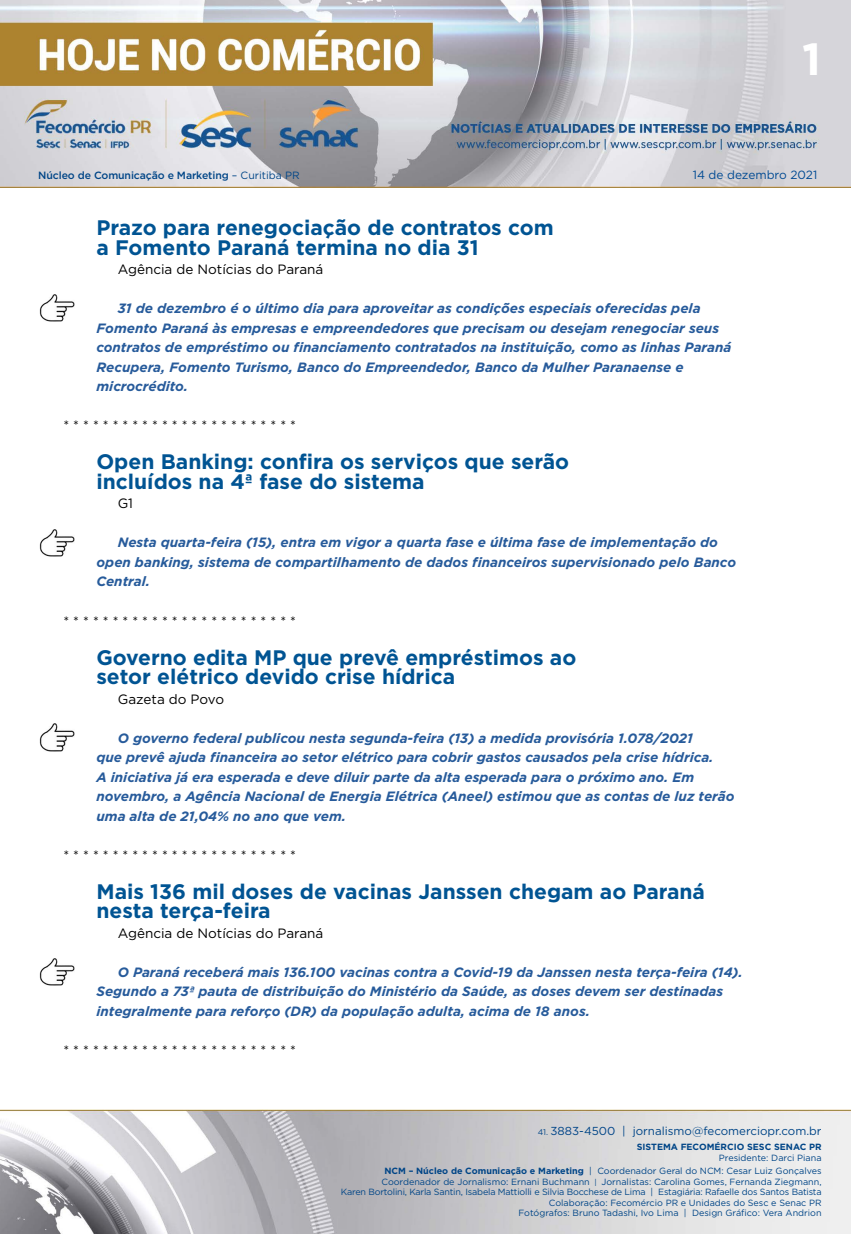
<style>
.page{position:relative;width:851px;height:1234px;background:#fff}
.page>*{position:absolute;margin:0;border:0;box-sizing:border-box;transform-origin:0 0}
.t1{font:700 45px "Gotham";color:#fff}
.t2{font:700 21px/19.5px "Gotham";color:#005493}
.t3{font:italic 700 13.5px/19.5px "Gotham";color:#275b9b}
.t4{font:13.5px "Gotham";color:#000}
.t5{font:11.85px "Gotham";color:#004a93}
.t6{font:11.55px "Gotham";color:#004587}
.t7{font:500 10.5px "Gotham";letter-spacing:-.01em;color:#004587}
.t8{font:9px/10.5px "Gotham";color:#004587;text-align:right}
.t9{font:700 9px "Gotham";color:#004587}
.s1{font-weight:400}
.s2{font-size:8.25px}
.s3{font-weight:700}
.s4{font-size:7.65px}
</style>
<div class="page">
<img style="left:0;top:0;width:850px;height:188px">
<img style="left:0;top:1109px;width:850px;height:124px">
<img style="left:39px;top:294px;width:36px;height:28px">
<img style="left:39px;top:529px;width:36px;height:27px">
<img style="left:39px;top:723px;width:36px;height:28px">
<img style="left:39px;top:958px;width:36px;height:27px">
<h1 class="t1" style="left:802px;top:29px;width:20px">1</h1>
<p class="t7" style="left:38px;top:168px;width:263px">Núcleo de Comunicação e Marketing <span class="s1">– Curitiba PR</span></p>
<p class="t5" style="left:692px;top:167px;width:126px">14 de dezembro 2021</p>
<h2 class="t2" style="left:96px;top:218px;width:458px">Prazo para renegociação de contratos com a Fomento Paraná termina no dia 31</h2>
<p class="t4" style="left:118px;top:261px;width:207px">Agência de Notícias do Paraná</p>
<p class="t3" style="left:96px;top:298px;width:636px;text-indent:21px">31 de dezembro é o último dia para aproveitar as condições especiais oferecidas pela Fomento Paraná às empresas e empreendedores que precisam ou desejam renegociar seus contratos de empréstimo ou financiamento contratados na instituição, como as linhas Paraná Recupera, Fomento Turismo, Banco do Empreendedor, Banco da Mulher Paranaense e microcrédito.</p>
<p class="t4" style="left:63px;top:417px;width:234px">* * * * * * * * * * * * * * * * * * * * * * * *</p>
<h2 class="t2" style="left:96px;top:452px;width:474px">Open Banking: confira os serviços que serão incluídos na 4ª fase do sistema</h2>
<p class="t4" style="left:118px;top:495px;width:17px">G1</p>
<p class="t3" style="left:96px;top:532px;width:641px;text-indent:21px">Nesta quarta-feira (15), entra em vigor a quarta fase e última fase de implementação do open banking, sistema de compartilhamento de dados financeiros supervisionado pelo Banco<br>Central.</p>
<p class="t4" style="left:63px;top:612px;width:234px">* * * * * * * * * * * * * * * * * * * * * * * *</p>
<h2 class="t2" style="left:96px;top:647px;width:481px">Governo edita MP que prevê empréstimos ao setor elétrico devido crise hídrica</h2>
<p class="t4" style="left:118px;top:690px;width:108px">Gazeta do Povo</p>
<p class="t3" style="left:96px;top:727px;width:639px;text-indent:21px">O governo federal publicou nesta segunda-feira (13) a medida provisória 1.078/2021<br>que prevê ajuda financeira ao setor elétrico para cobrir gastos causados pela crise hídrica.<br>A iniciativa já era esperada e deve diluir parte da alta esperada para o próximo ano. Em novembro, a Agência Nacional de Energia Elétrica (Aneel) estimou que as contas de luz terão uma alta de 21,04% no ano que vem.</p>
<p class="t4" style="left:63px;top:846px;width:234px">* * * * * * * * * * * * * * * * * * * * * * * *</p>
<h2 class="t2" style="left:96px;top:881px;width:610px">Mais 136 mil doses de vacinas Janssen chegam ao Paraná nesta terça-feira</h2>
<p class="t4" style="left:118px;top:924px;width:207px">Agência de Notícias do Paraná</p>
<p class="t3" style="left:96px;top:961px;width:648px;text-indent:21px">O Paraná receberá mais 136.100 vacinas contra a Covid-19 da Janssen nesta terça-feira (14).<br>Segundo a 73ª pauta de distribuição do Ministério da Saúde, as doses devem ser destinadas integralmente para reforço (DR) da população adulta, acima de 18 anos.</p>
<p class="t4" style="left:63px;top:1041px;width:234px">* * * * * * * * * * * * * * * * * * * * * * * *</p>
<p class="t6" style="left:537px;top:1123px;width:285px"><span class="s2">41.</span> 3883-4500 | jornalismo@fecomerciopr.com.br</p>
<p class="t9" style="left:636px;top:1140px;width:186px">SISTEMA FECOMÉRCIO SESC SENAC PR</p>
<p class="t8" style="left:384px;top:1150px;width:438px;line-height:13.5px">Presidente: Darci Piana<br><span class="s3">NCM – Núcleo de Comunicação e Marketing</span> | Coordenador Geral do NCM: Cesar Luiz Gonçalves</p>
<p class="t8" style="left:341px;top:1175px;width:482px">Coordenador de Jornalismo: Ernani Buchmann <span class="s4">|</span> Jornalistas: Carolina Gomes, Fernanda Ziegmann,<br>Karen Bortolini, Karla Santin, Isabela Mattiolli e Silvia Bocchese de Lima | Estagiária: Rafaelle dos Santos Batista Colaboração: Fecomércio PR e Unidades do Sesc e Senac PR<br>Fotógrafos: Bruno Tadashi, Ivo Lima | Design Gráfico: Vera Andrion</p>
</div>
